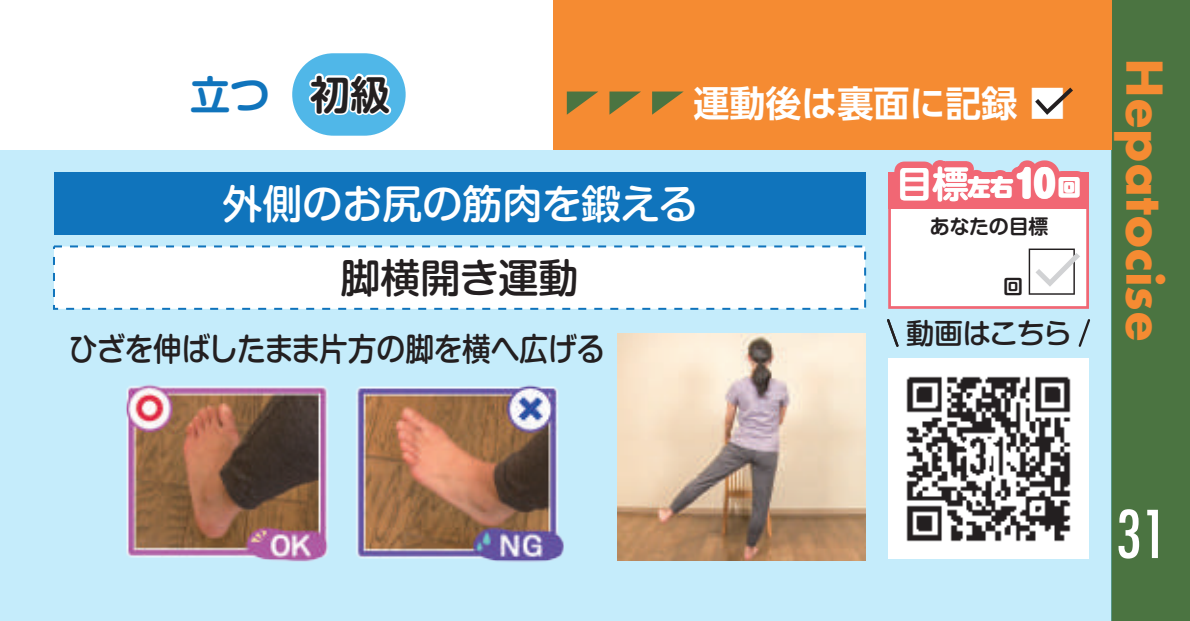
<style>
.page{position:relative;width:1190px;height:621px;background:#fff}
.page>*{position:absolute;margin:0;border:0;box-sizing:border-box;transform-origin:0 0}
.t1{font:500 condensed 64px "Futura";color:#fff}
.t2{font:700 48px "Futura";color:#f58b32}
.t3{font:500 40px "Shin M Go Pro";color:#fff}
.t4{font:500 40px "Shin M Go Pro";color:#231f20}
.t5{font:700 40px "Shin M Go Pro De";color:#1074bc}
.t6{font:700 36px "UD Shin Go Pro De";color:#fff}
.t7{font:500 32px "Shin M Go Pro";letter-spacing:-.02em;color:#231f20;scale:.9 1}
.t8{font:500 28.4px "Shin M Go Pro";letter-spacing:-.035em;color:#231f20}
.t9{font:900 22.8px "Shin M Go Pro";color:#fff}
.t10{font:700 20px "Shin M Go Pro De";letter-spacing:-.01em;color:#231f20}
.s1{color:#231f20}
.s2{font-family:"Shin M Go Pro De";font-weight:700;font-size:36.8px}
.s3{font-size:36.8px}
</style>
<div class="page">
<div style="left:1111px;top:0;width:79px;height:621px;background:#4b7441"></div>
<div style="left:553px;top:0;width:558px;height:150px;background:#f58b32"></div>
<svg style="left:567px;top:92px;width:31px;height:23px"></svg>
<svg style="left:609px;top:92px;width:32px;height:23px"></svg>
<svg style="left:652px;top:92px;width:31px;height:23px"></svg>
<div style="left:0;top:150px;width:1111px;height:471px;background:#c5ecfb"></div>
<div style="left:54px;top:173px;width:811px;height:62px;background:#1074bc"></div>
<div style="left:53px;top:245px;width:813px;height:65px;background:#fff;border:2px dashed #1074bc"></div>
<div style="left:292px;top:53px;width:114px;height:83px;background:#50b7e8;border-radius:41px"></div>
<svg style="left:305px;top:56px;width:88px;height:60px"></svg>
<svg style="left:887px;top:319px;width:12px;height:28px"></svg>
<svg style="left:1078px;top:319px;width:12px;height:28px"></svg>
<img style="left:888px;top:358px;width:201px;height:201px">
<svg style="left:888px;top:87px;width:201px;height:222px"></svg>
<img style="left:618px;top:333px;width:247px;height:228px">
<img style="left:126px;top:384px;width:202px;height:178px">
<img style="left:356px;top:385px;width:207px;height:177px">
<p class="t5" style="left:190px;top:62px;width:202px">立つ　<span class="s1">初級</span></p>
<p class="t6" style="left:693px;top:74px;width:373px">運動後は裏面に記録 ■</p>
<p class="t3" style="left:222px;top:171px;width:478px">外側のお尻の筋肉を鍛える</p>
<p class="t4" style="left:341px;top:246px;width:239px">脚横開き運動</p>
<p class="t7" style="left:69px;top:323px;width:597px">ひざを伸ばしたまま片方の脚を横へ広げる</p>
<p class="t9" style="left:896px;top:169px;width:186px"><span class="s2">目標</span>左右<span class="s3">10</span>回</p>
<p class="t10" style="left:929px;top:210px;width:120px">あなたの目標</p>
<p class="t10" style="left:1003px;top:270px;width:21px">回</p>
<p class="t8" style="left:906px;top:310px;width:167px">動画はこちら</p>
<h2 class="t2" style="left:1179px;top:58px;width:285px;rotate:90deg">Hepatocise</h2>
<h1 class="t1" style="left:1116px;top:493px;width:53px">31</h1>
</div>
